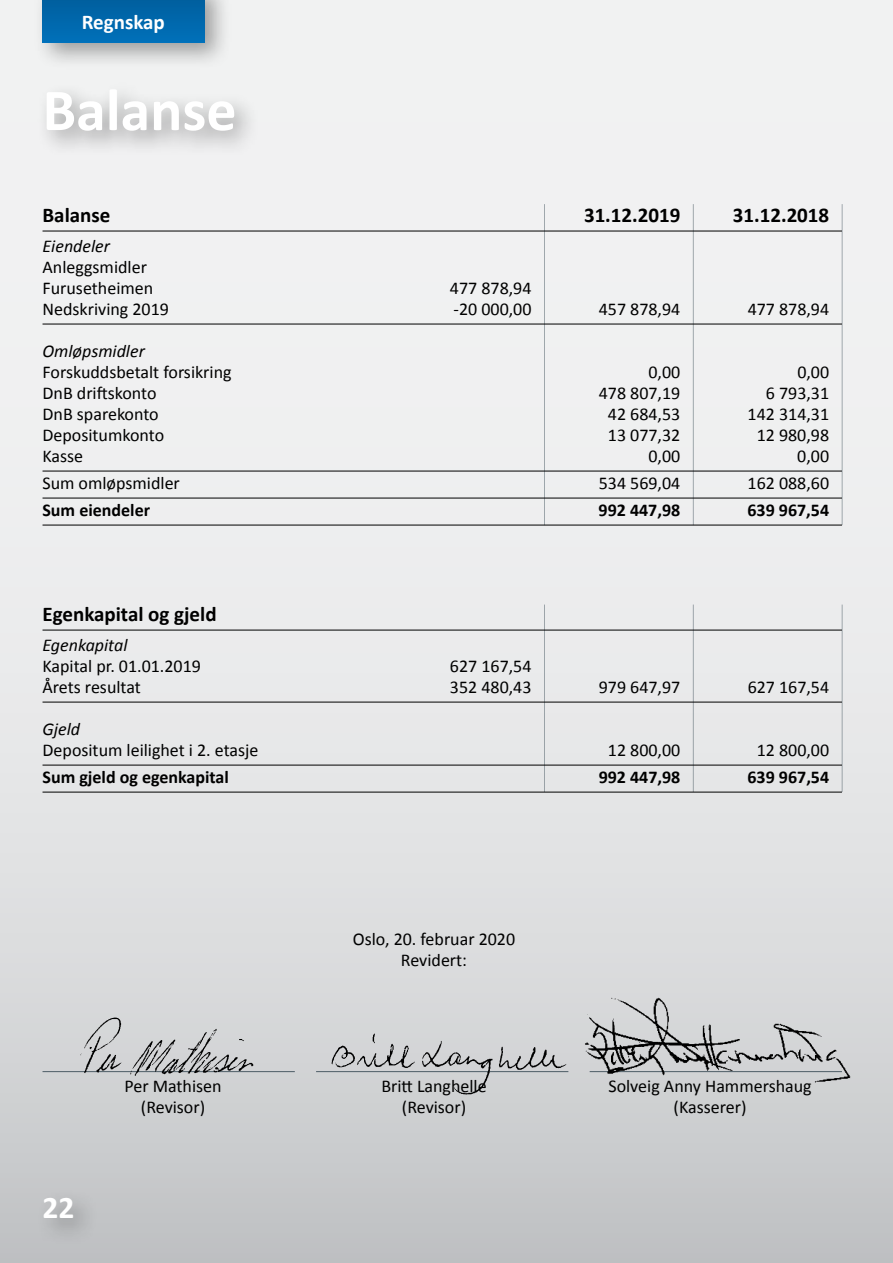
<style>
.page{position:relative;width:893px;height:1263px;background:#fff}
.page>*{position:absolute;margin:0;border:0;box-sizing:border-box;transform-origin:0 0}
.t1{font:700 60px "Calibri";color:#fff}
.t2{font:700 31.5px "Calibri";color:#fff}
.t3{font:700 21px "Calibri";color:#000}
.t4{font:700 21px "Calibri";color:#fff}
.t5{font:18px/21px "Calibri";color:#000}
.t6{font:700 18px "Calibri";color:#000}
.t7{font:italic 18px "Calibri";color:#000}
</style>
<div class="page">
<div style="left:0;top:0;width:893px;height:1263px;background:linear-gradient(to bottom,#fafbfb,#cdced0)"></div>
<hr style="left:842px;top:204px;width:1px;height:321px;background:#4c5c65">
<hr style="left:693px;top:204px;width:1px;height:321px;background:#4c5c65">
<hr style="left:544px;top:204px;width:1px;height:321px;background:#4c5c65">
<hr style="left:842px;top:604px;width:1px;height:188px;background:#4c5c65">
<hr style="left:693px;top:604px;width:1px;height:188px;background:#4c5c65">
<hr style="left:544px;top:604px;width:1px;height:188px;background:#4c5c65">
<div style="left:33px;top:0;width:199px;height:71px;background:#000;opacity:.35"></div>
<div style="left:43px;top:0;width:161px;height:43px;background:#0068ac"></div>
<div style="left:37px;top:81px;width:224px;height:77px;background:#000;opacity:.35"></div>
<hr style="left:43px;top:1071px;width:252px;height:1px;background:#4c5c65">
<img style="left:316px;top:1016px;width:252px;height:93px">
<img style="left:578px;top:984px;width:276px;height:123px">
<img style="left:76px;top:1006px;width:185px;height:111px">
<hr style="left:43px;top:231px;width:799px;height:1px;background:#000">
<hr style="left:43px;top:324px;width:799px;height:1px;background:#000">
<hr style="left:43px;top:471px;width:799px;height:1px;background:#000">
<hr style="left:43px;top:498px;width:799px;height:1px;background:#000">
<hr style="left:43px;top:525px;width:799px;height:1px;background:#000">
<hr style="left:43px;top:630px;width:799px;height:1px;background:#000">
<hr style="left:43px;top:702px;width:799px;height:1px;background:#000">
<hr style="left:43px;top:765px;width:799px;height:1px;background:#000">
<hr style="left:43px;top:792px;width:799px;height:1px;background:#000">
<div style="left:35px;top:1189px;width:64px;height:56px;background:#000;opacity:.35"></div>
<p class="t4" style="left:82px;top:8px;width:85px">Regnskap</p>
<p class="t4" style="left:66px;top:8px;width:116px">Sammendrag</p>
<h1 class="t1" style="left:43px;top:72px;width:196px">Balanse</h1>
<p class="t3" style="left:43px;top:202px;width:69px">Balanse</p>
<p class="t3" style="left:584px;top:202px;width:98px">31.12.2019</p>
<p class="t3" style="left:733px;top:202px;width:98px">31.12.2018</p>
<p class="t7" style="left:43px;top:234px;width:69px">Eiendeler</p>
<p class="t5" style="left:43px;top:257px;width:112px">Anleggsmidler<br>Furusetheimen</p>
<p class="t5" style="left:450px;top:278px;width:83px">477 878,94</p>
<p class="t5" style="left:43px;top:299px;width:128px">Nedskriving 2019</p>
<p class="t5" style="left:454px;top:299px;width:79px">-20 000,00</p>
<p class="t5" style="left:599px;top:299px;width:83px">457 878,94</p>
<p class="t5" style="left:748px;top:299px;width:83px">477 878,94</p>
<p class="t7" style="left:43px;top:339px;width:104px">Omløpsmidler</p>
<p class="t5" style="left:43px;top:362px;width:191px">Forskuddsbetalt forsikring</p>
<p class="t5" style="left:648px;top:362px;width:33px">0,00</p>
<p class="t5" style="left:797px;top:362px;width:33px">0,00</p>
<p class="t5" style="left:43px;top:383px;width:116px">DnB driftskonto</p>
<p class="t5" style="left:599px;top:383px;width:83px">478 807,19</p>
<p class="t5" style="left:766px;top:383px;width:65px">6 793,31</p>
<p class="t5" style="left:43px;top:404px;width:118px">DnB sparekonto</p>
<p class="t5" style="left:608px;top:404px;width:74px">42 684,53</p>
<p class="t5" style="left:748px;top:404px;width:83px">142 314,31</p>
<p class="t5" style="left:42px;top:425px;width:123px">Depositumkonto</p>
<p class="t5" style="left:608px;top:425px;width:74px">13 077,32</p>
<p class="t5" style="left:757px;top:425px;width:74px">12 980,98</p>
<p class="t5" style="left:42px;top:446px;width:42px">Kasse</p>
<p class="t5" style="left:648px;top:446px;width:33px">0,00</p>
<p class="t5" style="left:797px;top:446px;width:33px">0,00</p>
<p class="t5" style="left:42px;top:473px;width:139px">Sum omløpsmidler</p>
<p class="t5" style="left:599px;top:473px;width:83px">534 569,04</p>
<p class="t5" style="left:748px;top:473px;width:83px">162 088,60</p>
<p class="t6" style="left:42px;top:499px;width:109px">Sum eiendeler</p>
<p class="t6" style="left:599px;top:499px;width:83px">992 447,98</p>
<p class="t6" style="left:747px;top:499px;width:83px">639 967,54</p>
<p class="t3" style="left:43px;top:601px;width:176px">Egenkapital og gjeld</p>
<p class="t7" style="left:43px;top:633px;width:86px">Egenkapital</p>
<p class="t5" style="left:43px;top:656px;width:160px">Kapital pr. 01.01.2019</p>
<p class="t5" style="left:450px;top:656px;width:83px">627 167,54</p>
<p class="t5" style="left:43px;top:677px;width:100px">Årets resultat</p>
<p class="t5" style="left:450px;top:677px;width:83px">352 480,43</p>
<p class="t5" style="left:599px;top:677px;width:83px">979 647,97</p>
<p class="t5" style="left:748px;top:677px;width:83px">627 167,54</p>
<p class="t7" style="left:43px;top:717px;width:39px">Gjeld</p>
<p class="t5" style="left:43px;top:740px;width:217px">Depositum leilighet i 2. etasje</p>
<p class="t5" style="left:608px;top:740px;width:74px">12 800,00</p>
<p class="t5" style="left:757px;top:740px;width:74px">12 800,00</p>
<p class="t6" style="left:43px;top:766px;width:188px">Sum gjeld og egenkapital</p>
<p class="t6" style="left:599px;top:766px;width:83px">992 447,98</p>
<p class="t6" style="left:747px;top:766px;width:83px">639 967,54</p>
<p class="t5" style="left:353px;top:929px;width:164px;text-align:center">Oslo, 20. februar 2020<br>Revidert:</p>
<h2 class="t2" style="left:43px;top:1187px;width:33px">22</h2>
<p class="t5" style="left:124px;top:1076px;width:99px">Per Mathisen</p>
<p class="t5" style="left:381px;top:1076px;width:107px">Britt Langhelle</p>
<p class="t5" style="left:608px;top:1076px;width:205px">Solveig Anny Hammershaug</p>
<p class="t5" style="left:141px;top:1097px;width:66px">(Revisor)</p>
<p class="t5" style="left:402px;top:1097px;width:66px">(Revisor)</p>
<p class="t5" style="left:674px;top:1097px;width:74px">(Kasserer)</p>
</div>
